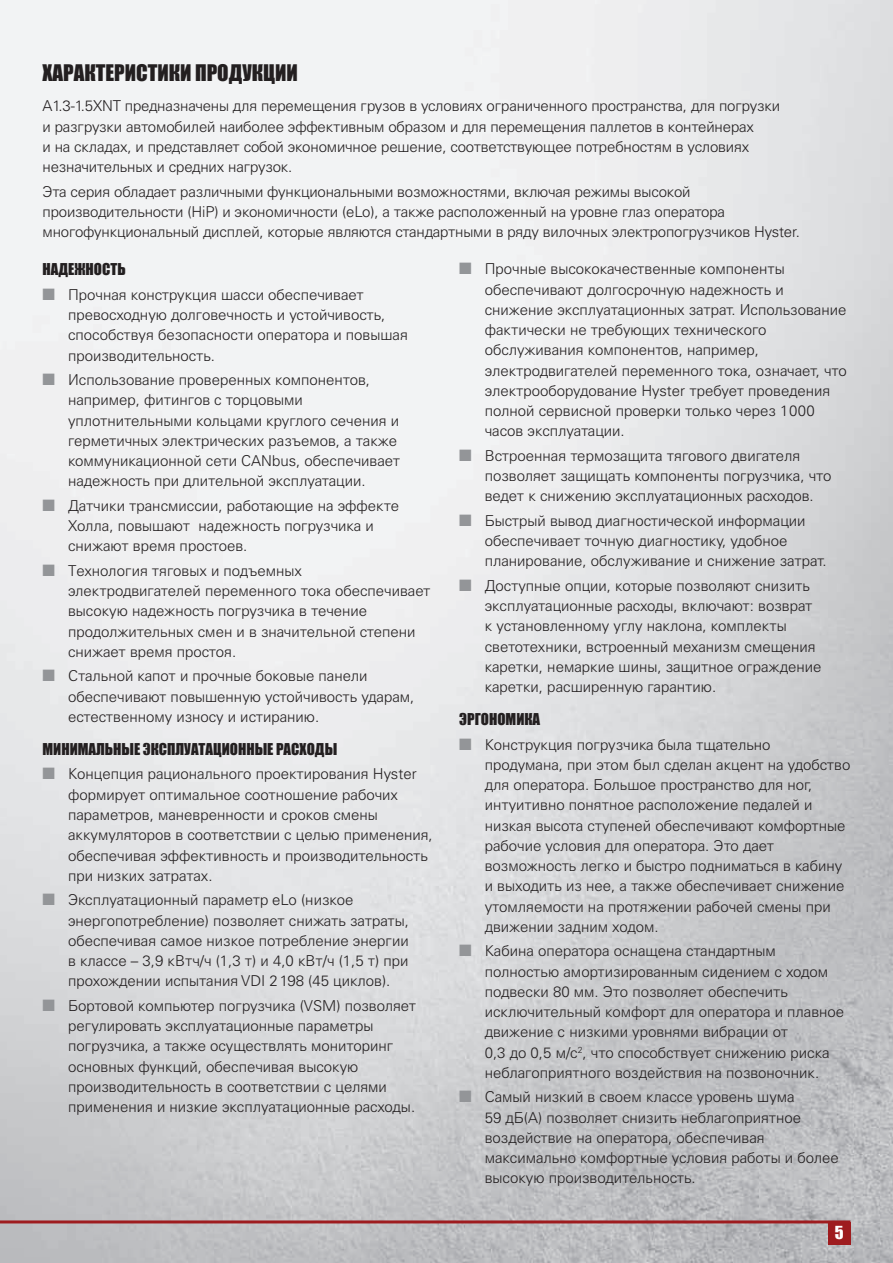
<style>
.page{position:relative;width:893px;height:1263px;background:#fff}
.page>*{position:absolute;margin:0;border:0;box-sizing:border-box;transform-origin:0 0}
.t1{font:21px "Impact";color:#231f20}
.t2{font:16.5px "Impact";color:#fff}
.t3{font:300 15px/20.2px "Univers LTCYR 45";color:#231f20}
.t4{font:15px "Impact";color:#231f20}
.s1{color:#939598}
</style>
<div class="page">
<img style="left:0;top:0;width:893px;height:1263px">
<hr style="left:0;top:1222px;width:1px;height:41px;background:#535355">
<hr style="left:0;top:1220px;width:850px;height:3px;background:#9e1c1f">
<div style="left:828px;top:1222px;width:22px;height:23px;background:#9e1c1f"></div>
<p class="t1" style="left:43px;top:56px;width:257px">ХАРАКТЕРИСТИКИ ПРОДУКЦИИ</p>
<p class="t3" style="left:43px;top:95px;width:739px">A1.3-1.5XNT предназначены для перемещения грузов в условиях ограниченного пространства, для погрузки и разгрузки автомобилей наиболее эффективным образом и для перемещения паллетов в контейнерах<br>и на складах, и представляет собой экономичное решение, соответствующее потребностям в условиях незначительных и средних нагрузок.</p>
<p class="t3" style="left:43px;top:181px;width:759px">Эта серия обладает различными функциональными возможностями, включая режимы высокой производительности (HiP) и экономичности (eLo), а также расположенный на уровне глаз оператора многофункциональный дисплей, которые являются стандартными в ряду вилочных электропогрузчиков Hyster.</p>
<p class="t4" style="left:43px;top:258px;width:85px">НАДЕЖНОСТЬ</p>
<p class="t3" style="left:68px;top:284px;width:341px;text-indent:-26px"><span class="s1">■</span> Прочная конструкция шасси обеспечивает превосходную долговечность и устойчивость, способствуя безопасности оператора и повышая производительность.</p>
<p class="t3" style="left:68px;top:369px;width:334px;text-indent:-26px"><span class="s1">■</span> Использование проверенных компонентов, например, фитингов с торцовыми уплотнительными кольцами круглого сечения и герметичных электрических разъемов, а также коммуникационной сети CANbus, обеспечивает надежность при длительной эксплуатации.</p>
<p class="t3" style="left:68px;top:495px;width:332px;text-indent:-26px"><span class="s1">■</span> Датчики трансмиссии, работающие на эффекте<br>Холла, повышают надежность погрузчика и снижают время простоев.</p>
<p class="t3" style="left:68px;top:560px;width:364px;text-indent:-26px"><span class="s1">■</span> Технология тяговых и подъемных электродвигателей переменного тока обеспечивает высокую надежность погрузчика в течение продолжительных смен и в значительной степени снижает время простоя.</p>
<p class="t3" style="left:68px;top:666px;width:348px;text-indent:-26px"><span class="s1">■</span> Стальной капот и прочные боковые панели обеспечивают повышенную устойчивость ударам, естественному износу и истиранию.</p>
<p class="t4" style="left:43px;top:737px;width:296px">МИНИМАЛЬНЫЕ ЭКСПЛУАТАЦИОННЫЕ РАСХОДЫ</p>
<p class="t3" style="left:68px;top:764px;width:366px;text-indent:-26px"><span class="s1">■</span> Концепция рационального проектирования Hyster формирует оптимальное соотношение рабочих параметров, маневренности и сроков смены аккумуляторов в соответствии с целью применения, обеспечивая эффективность и производительность при низких затратах.</p>
<p class="t3" style="left:68px;top:889px;width:342px;text-indent:-26px"><span class="s1">■</span> Эксплуатационный параметр eLo (низкое энергопотребление) позволяет снижать затраты, обеспечивая самое низкое потребление энергии в классе – 3,9 кВтч/ч (1,3 т) и 4,0 кВт/ч (1,5 т) при прохождении испытания VDI 2198 (45 циклов).</p>
<p class="t3" style="left:68px;top:995px;width:350px;text-indent:-26px"><span class="s1">■</span> Бортовой компьютер погрузчика (VSM) позволяет регулировать эксплуатационные параметры погрузчика, а также осуществлять мониторинг основных функций, обеспечивая высокую производительность в соответствии с целями применения и низкие эксплуатационные расходы.</p>
<p class="t3" style="left:485px;top:258px;width:364px;text-indent:-26px"><span class="s1">■</span> Прочные высококачественные компоненты обеспечивают долгосрочную надежность и снижение эксплуатационных затрат. Использование фактически не требующих технического обслуживания компонентов, например, электродвигателей переменного тока, означает, что электрооборудование Hyster требует проведения полной сервисной проверки только через 1000 часов эксплуатации.</p>
<p class="t3" style="left:485px;top:445px;width:348px;text-indent:-26px"><span class="s1">■</span> Встроенная термозащита тягового двигателя позволяет защищать компоненты погрузчика, что ведет к снижению эксплуатационных расходов.</p>
<p class="t3" style="left:485px;top:510px;width:343px;text-indent:-26px"><span class="s1">■</span> Быстрый вывод диагностической информации обеспечивает точную диагностику, удобное планирование, обслуживание и снижение затрат.</p>
<p class="t3" style="left:485px;top:575px;width:338px;text-indent:-26px"><span class="s1">■</span> Доступные опции, которые позволяют снизить эксплуатационные расходы, включают: возврат к установленному углу наклона, комплекты светотехники, встроенный механизм смещения каретки, немаркие шины, защитное ограждение каретки, расширенную гарантию.</p>
<p class="t4" style="left:459px;top:708px;width:82px">ЭРГОНОМИКА</p>
<p class="t3" style="left:485px;top:734px;width:367px;text-indent:-26px"><span class="s1">■</span> Конструкция погрузчика была тщательно продумана, при этом был сделан акцент на удобство для оператора. Большое пространство для ног, интуитивно понятное расположение педалей и низкая высота ступеней обеспечивают комфортные рабочие условия для оператора. Это дает возможность легко и быстро подниматься в кабину и выходить из нее, а также обеспечивает снижение утомляемости на протяжении рабочей смены при движении задним ходом.</p>
<p class="t3" style="left:485px;top:940px;width:361px;text-indent:-26px"><span class="s1">■</span> Кабина оператора оснащена стандартным полностью амортизированным сидением с ходом подвески 80 мм. Это позволяет обеспечить исключительный комфорт для оператора и плавное движение с низкими уровнями вибрации от<br>0,3 до 0,5 м/с<sup>2</sup>, что способствует снижению риска неблагоприятного воздействия на позвоночник.</p>
<p class="t3" style="left:485px;top:1086px;width:356px;text-indent:-26px"><span class="s1">■</span> Самый низкий в своем классе уровень шума<br>59 дБ(А) позволяет снизить неблагоприятное воздействие на оператора, обеспечивая максимально комфортные условия работы и более высокую производительность.</p>
<p class="t2" style="left:835px;top:1220px;width:10px">5</p>
</div>
